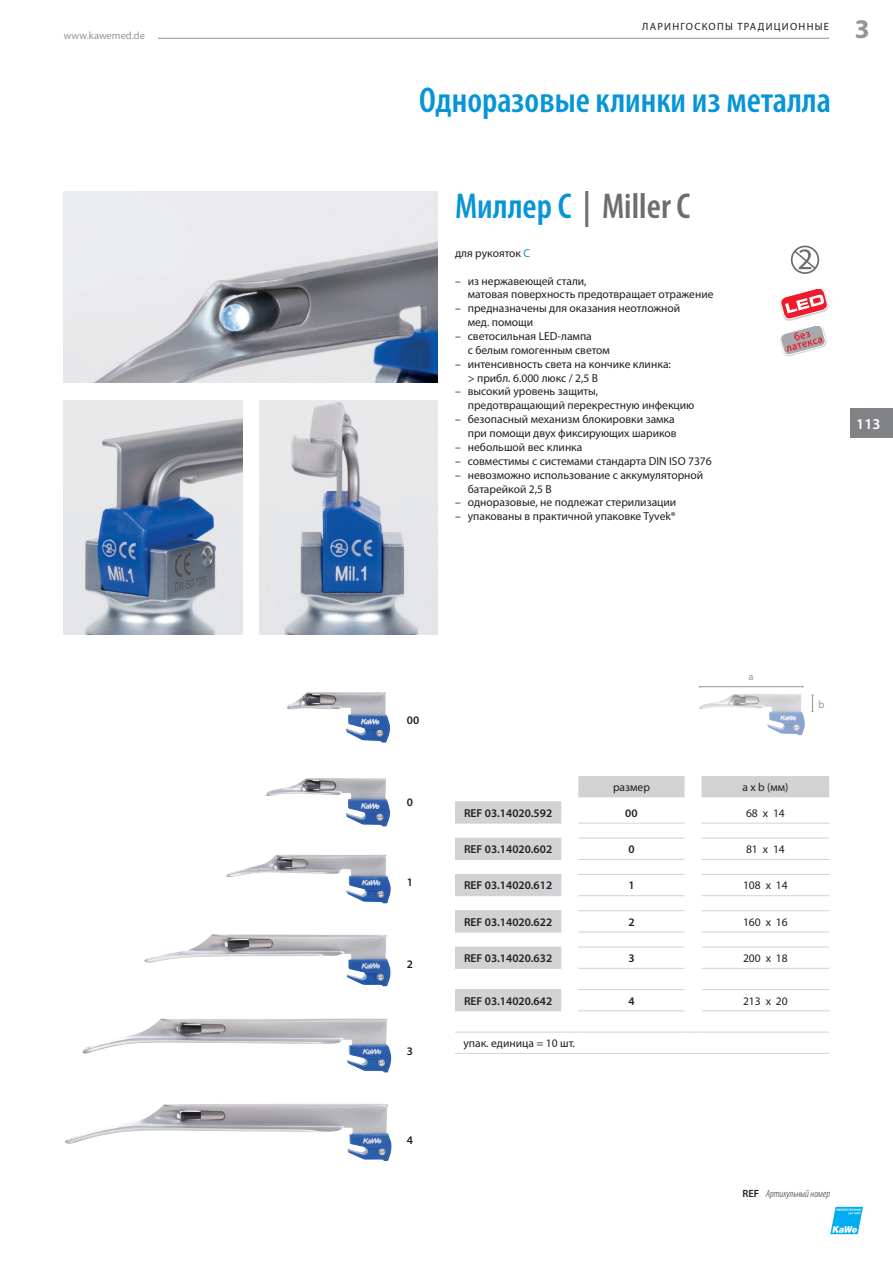
<style>
.page{position:relative;width:893px;height:1263px;background:#fff}
.page>*{position:absolute;margin:0;border:0;box-sizing:border-box;transform-origin:0 0}
.neu__24_pt__Semibold{font:600 condensed 36px "Myriad Pro";color:#0695d6}
.neu__24_pt__Semibold-2{font:600 condensed 36px "Myriad Pro";color:#6c6d70}
.t1{font:700 27px "Myriad Pro";color:#939598}
.t2{font:600 15px "Myriad Pro";color:#fff}
._1_5_Body{font:11.55px/13.8px "Myriad Pro";color:#231f20}
.neu__7_7_pt__Regular{font:600 11.55px "Myriad Pro";color:#231f20}
.neu__7_7_pt__Regular-2{font:11.55px "Myriad Pro";color:#231f20}
.t3{font:10.5px "Myriad Pro";letter-spacing:.12em;color:#231f20}
.t4{font:italic 300 condensed 10.5px "Myriad Pro";color:#231f20}
.t5{font:10.5px "Myriad Pro";color:#939598}
.s1{color:#0695d6}
.s2{font-weight:600;font-style:normal;font-stretch:normal}
</style>
<div class="page">
<div style="left:850px;top:408px;width:43px;height:30px;background:#808285"></div>
<img style="left:64px;top:191px;width:374px;height:192px">
<img style="left:64px;top:401px;width:178px;height:234px">
<img style="left:259px;top:401px;width:179px;height:234px">
<svg style="left:455px;top:776px;width:374px;height:235px"></svg>
<hr style="left:455px;top:801px;width:106px;height:1px;background:#d1d2d4">
<hr style="left:455px;top:823px;width:106px;height:1px;background:#d1d2d4">
<hr style="left:578px;top:823px;width:107px;height:1px;background:#d1d2d4">
<hr style="left:702px;top:823px;width:127px;height:1px;background:#d1d2d4">
<hr style="left:455px;top:838px;width:106px;height:1px;background:#d1d2d4">
<hr style="left:578px;top:838px;width:107px;height:1px;background:#d1d2d4">
<hr style="left:702px;top:838px;width:127px;height:1px;background:#d1d2d4">
<hr style="left:455px;top:859px;width:106px;height:1px;background:#d1d2d4">
<hr style="left:578px;top:859px;width:107px;height:1px;background:#d1d2d4">
<hr style="left:702px;top:859px;width:127px;height:1px;background:#d1d2d4">
<hr style="left:455px;top:874px;width:106px;height:1px;background:#d1d2d4">
<hr style="left:578px;top:874px;width:107px;height:1px;background:#d1d2d4">
<hr style="left:702px;top:874px;width:127px;height:1px;background:#d1d2d4">
<hr style="left:455px;top:895px;width:106px;height:1px;background:#d1d2d4">
<hr style="left:578px;top:895px;width:107px;height:1px;background:#d1d2d4">
<hr style="left:702px;top:895px;width:127px;height:1px;background:#d1d2d4">
<hr style="left:455px;top:910px;width:106px;height:1px;background:#d1d2d4">
<hr style="left:578px;top:910px;width:107px;height:1px;background:#d1d2d4">
<hr style="left:702px;top:910px;width:127px;height:1px;background:#d1d2d4">
<hr style="left:455px;top:932px;width:106px;height:1px;background:#d1d2d4">
<hr style="left:578px;top:932px;width:107px;height:1px;background:#d1d2d4">
<hr style="left:702px;top:932px;width:127px;height:1px;background:#d1d2d4">
<hr style="left:455px;top:947px;width:106px;height:1px;background:#d1d2d4">
<hr style="left:578px;top:947px;width:107px;height:1px;background:#d1d2d4">
<hr style="left:702px;top:947px;width:127px;height:1px;background:#d1d2d4">
<hr style="left:455px;top:968px;width:106px;height:1px;background:#d1d2d4">
<hr style="left:578px;top:968px;width:107px;height:1px;background:#d1d2d4">
<hr style="left:455px;top:1032px;width:106px;height:1px;background:#d1d2d4">
<svg style="left:561px;top:1032px;width:17px;height:1px"></svg>
<hr style="left:578px;top:1032px;width:107px;height:1px;background:#d1d2d4">
<svg style="left:685px;top:1032px;width:17px;height:1px"></svg>
<hr style="left:702px;top:1032px;width:127px;height:1px;background:#d1d2d4">
<hr style="left:455px;top:1053px;width:106px;height:1px;background:#d1d2d4">
<svg style="left:561px;top:1053px;width:17px;height:1px"></svg>
<hr style="left:578px;top:1053px;width:107px;height:1px;background:#d1d2d4">
<svg style="left:685px;top:1053px;width:17px;height:1px"></svg>
<hr style="left:702px;top:1053px;width:127px;height:1px;background:#d1d2d4">
<hr style="left:702px;top:968px;width:127px;height:1px;background:#d1d2d4">
<hr style="left:455px;top:989px;width:106px;height:1px;background:#d1d2d4">
<hr style="left:455px;top:1010px;width:106px;height:1px;background:#d1d2d4">
<hr style="left:578px;top:989px;width:107px;height:1px;background:#d1d2d4">
<hr style="left:578px;top:1010px;width:107px;height:1px;background:#d1d2d4">
<hr style="left:702px;top:989px;width:127px;height:1px;background:#d1d2d4">
<hr style="left:702px;top:1010px;width:127px;height:1px;background:#d1d2d4">
<img style="left:64px;top:1104px;width:327px;height:57px">
<img style="left:82px;top:1018px;width:309px;height:55px">
<img style="left:144px;top:934px;width:247px;height:52px">
<img style="left:226px;top:854px;width:165px;height:50px">
<img style="left:266px;top:778px;width:124px;height:48px">
<img style="left:287px;top:692px;width:103px;height:51px">
<hr style="left:700px;top:686px;width:103px;height:1px;background:#939598">
<svg style="left:811px;top:695px;width:2px;height:17px"></svg>
<img style="left:699px;top:694px;width:106px;height:41px">
<div style="left:780px;top:326px;width:47px;height:31px;background:#231f20;opacity:.3"></div>
<svg style="left:780px;top:326px;width:46px;height:30px"></svg>
<div style="left:780px;top:289px;width:49px;height:32px;background:#231f20;opacity:.3"></div>
<svg style="left:780px;top:289px;width:49px;height:31px"></svg>
<div style="left:791px;top:246px;width:28px;height:28px;border:2px solid #6c6d70;border-radius:50%"></div>
<svg style="left:794px;top:249px;width:21px;height:20px"></svg>
<hr style="left:158px;top:38px;width:671px;height:1px;background:#939598">
<svg style="left:830px;top:1207px;width:33px;height:27px"></svg>
<p class="t5" style="left:64px;top:30px;width:83px">www.kawemed.de</p>
<h2 class="t1" style="left:855px;top:14px;width:16px">3</h2>
<p class="t3" style="left:642px;top:21px;width:188px">ЛАРИНГОСКОПЫ ТРАДИЦИОННЫЕ</p>
<p class="neu__24_pt__Semibold" style="left:419px;top:80px;width:413px">Одноразовые клинки из металла</p>
<p class="neu__24_pt__Semibold-2" style="left:455px;top:187px;width:237px"><span class="s1">Миллер C</span> | Мiller C</p>
<p class="_1_5_Body" style="left:455px;top:246px;width:77px">для рукояток <span class="s1">C</span></p>
<p class="_1_5_Body" style="left:468px;top:274px;width:247px;text-indent:-13px">– из нержавеющей стали,<br>матовая поверхность предотвращает отражение</p>
<p class="_1_5_Body" style="left:468px;top:302px;width:214px;text-indent:-13px">– предназначены для оказания неотложной мед. помощи</p>
<p class="_1_5_Body" style="left:468px;top:329px;width:144px;text-indent:-13px">– светосильная LED-лампа<br>с белым гомогенным светом</p>
<p class="_1_5_Body" style="left:455px;top:357px;width:217px">– интенсивность света на кончике клинка:</p>
<p class="_1_5_Body" style="left:468px;top:371px;width:132px">&gt; прибл. 6.000 люкс / 2,5 B</p>
<p class="_1_5_Body" style="left:455px;top:385px;width:145px">– высокий уровень защиты,</p>
<p class="_1_5_Body" style="left:468px;top:399px;width:228px">предотвращающий перекрестную инфекцию</p>
<p class="_1_5_Body" style="left:455px;top:413px;width:223px;text-align:right">– безопасный механизм блокировки замка при помощи двух фиксирующих шариков</p>
<p class="_1_5_Body" style="left:455px;top:440px;width:129px">– небольшой вес клинка</p>
<p class="_1_5_Body" style="left:455px;top:454px;width:258px">– совместимы с системами стандарта DIN ISO 7376</p>
<p class="_1_5_Body" style="left:468px;top:468px;width:237px;text-indent:-13px">– невозможно использование с аккумуляторной батарейкой 2,5 В</p>
<p class="_1_5_Body" style="left:455px;top:496px;width:223px">– одноразовые, не подлежат стерилизации</p>
<p class="_1_5_Body" style="left:455px;top:510px;width:222px">– упакованы в практичной упаковке Tyvek®</p>
<p class="t2" style="left:856px;top:414px;width:26px">113</p>
<p class="neu__7_7_pt__Regular" style="left:407px;top:713px;width:14px">00</p>
<p class="neu__7_7_pt__Regular" style="left:407px;top:794px;width:8px">0</p>
<p class="neu__7_7_pt__Regular" style="left:407px;top:875px;width:8px">1</p>
<p class="neu__7_7_pt__Regular" style="left:407px;top:957px;width:8px">2</p>
<p class="neu__7_7_pt__Regular" style="left:407px;top:1043px;width:8px">3</p>
<p class="neu__7_7_pt__Regular" style="left:407px;top:1132px;width:8px">4</p>
<p class="t5" style="left:749px;top:671px;width:7px">a</p>
<p class="neu__7_7_pt__Regular-2" style="left:613px;top:781px;width:38px">размер</p>
<p class="neu__7_7_pt__Regular-2" style="left:742px;top:781px;width:48px">a x b (мм)</p>
<p class="neu__7_7_pt__Regular" style="left:464px;top:805px;width:90px">REF 03.14020.592</p>
<p class="neu__7_7_pt__Regular" style="left:625px;top:805px;width:14px">00</p>
<p class="_1_5_Body" style="left:746px;top:806px;width:40px">68 x 14</p>
<p class="neu__7_7_pt__Regular" style="left:464px;top:842px;width:90px">REF 03.14020.602</p>
<p class="neu__7_7_pt__Regular" style="left:628px;top:842px;width:8px">0</p>
<p class="_1_5_Body" style="left:746px;top:842px;width:40px">81 x 14</p>
<p class="neu__7_7_pt__Regular" style="left:464px;top:878px;width:90px">REF 03.14020.612</p>
<p class="neu__7_7_pt__Regular" style="left:628px;top:878px;width:8px">1</p>
<p class="_1_5_Body" style="left:743px;top:879px;width:46px">108 x 14</p>
<p class="neu__7_7_pt__Regular" style="left:464px;top:914px;width:90px">REF 03.14020.622</p>
<p class="neu__7_7_pt__Regular" style="left:628px;top:914px;width:8px">2</p>
<p class="_1_5_Body" style="left:743px;top:915px;width:46px">160 x 16</p>
<p class="neu__7_7_pt__Regular" style="left:464px;top:951px;width:90px">REF 03.14020.632</p>
<p class="neu__7_7_pt__Regular" style="left:628px;top:951px;width:8px">3</p>
<p class="_1_5_Body" style="left:743px;top:951px;width:46px">200 x 18</p>
<p class="neu__7_7_pt__Regular" style="left:464px;top:993px;width:90px">REF 03.14020.642</p>
<p class="neu__7_7_pt__Regular" style="left:628px;top:993px;width:8px">4</p>
<p class="_1_5_Body" style="left:743px;top:994px;width:46px">213 x 20</p>
<p class="_1_5_Body" style="left:463px;top:1036px;width:113px">упак. единица = 10 шт.</p>
<p class="t5" style="left:818px;top:699px;width:7px">b</p>
<p class="t4" style="left:742px;top:1188px;width:89px"><span class="s2">REF</span> Артикульный номер</p>
</div>
